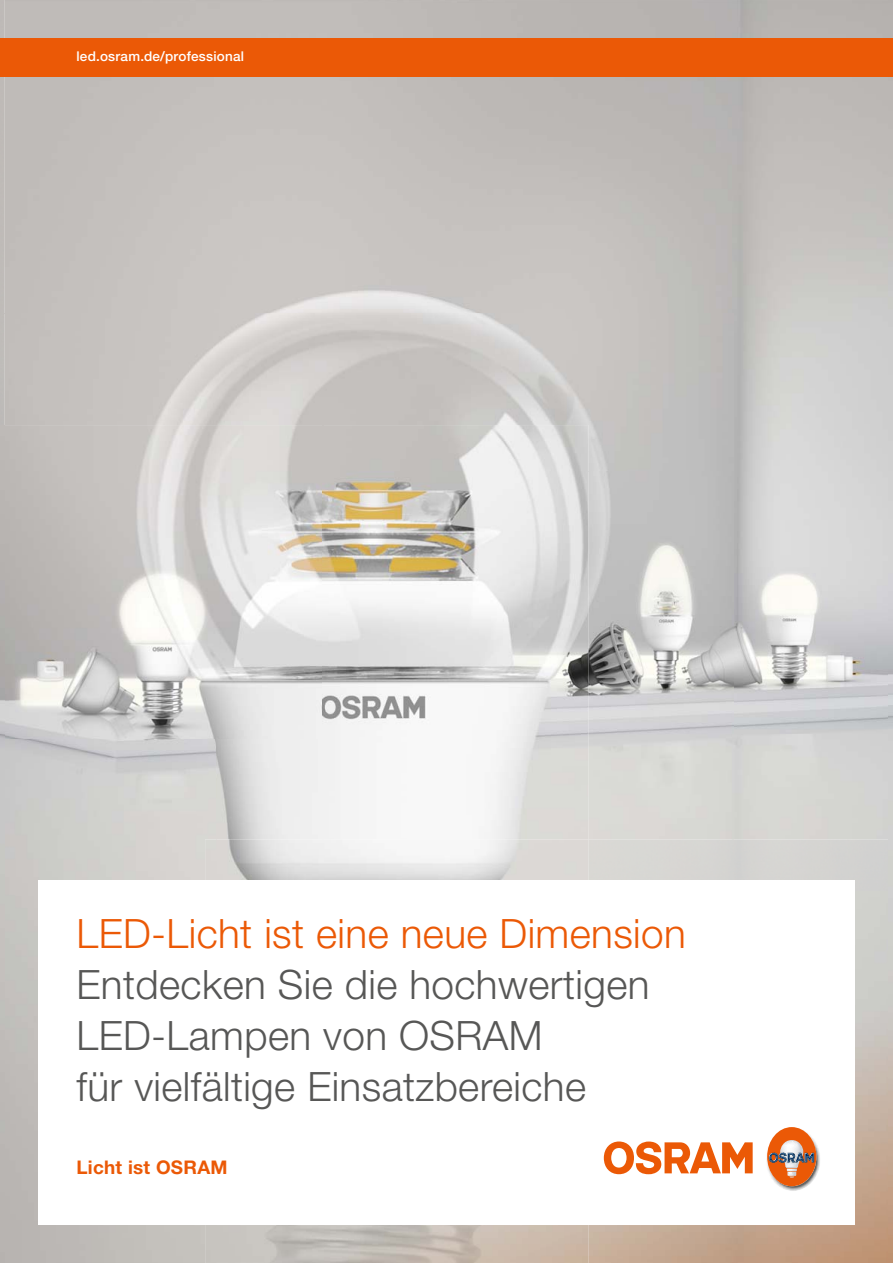
<style>
.page{position:relative;width:893px;height:1263px;background:#fff}
.page>*{position:absolute;margin:0;border:0;box-sizing:border-box;transform-origin:0 0}
.t1{font:300 40.5px/51px "Helvetica Neue LT Pro";letter-spacing:.01em;color:#575756}
.t2{font:300 40.5px "Helvetica Neue LT Pro";letter-spacing:.01em;color:#eb5906}
.t3{font:700 18.9px "Helvetica Neue LT Pro";letter-spacing:.015em;color:#eb5906}
.t4{font:500 13.5px "Helvetica Neue LT Pro";letter-spacing:.02em;color:#fff}
</style>
<div class="page">
<img style="left:732px;top:0;width:161px;height:839px">
<img style="left:588px;top:471px;width:145px;height:368px">
<img style="left:4px;top:425px;width:319px;height:315px">
<img style="left:323px;top:425px;width:265px;height:414px">
<img style="left:216px;top:740px;width:107px;height:99px">
<img style="left:205px;top:839px;width:383px;height:41px">
<div style="left:0;top:38px;width:893px;height:39px;background:#eb5906"></div>
<img style="left:765px;top:1127px;width:56px;height:64px;border-radius:50%">
<div style="left:767px;top:1127px;width:49px;height:59px;background:#eb5906;border-radius:50%"></div>
<svg style="left:604px;top:1141px;width:149px;height:33px"></svg>
<svg style="left:769px;top:1140px;width:45px;height:37px"></svg>
<p class="t4" style="left:77px;top:51px;width:169px">led.osram.de/professional</p>
<p class="t2" style="left:77px;top:919px;width:611px">LED-Licht ist eine neue Dimension</p>
<p class="t1" style="left:77px;top:963px;width:574px">Entdecken Sie die hochwertigen<br>LED-Lampen von OSRAM<br>für vielfältige Einsatzbereiche</p>
<p class="t3" style="left:77px;top:1160px;width:153px">Licht ist OSRAM</p>
</div>
